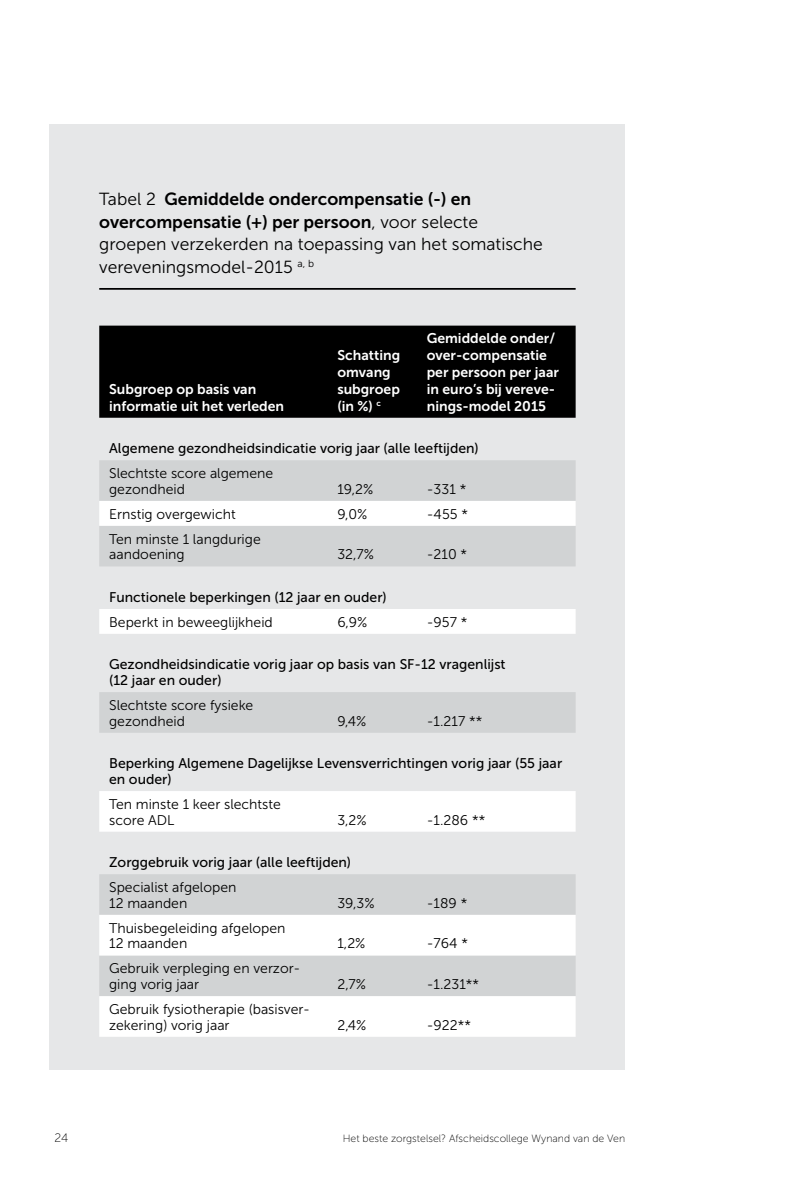
<style>
.page{position:relative;width:794px;height:1191px;background:#fff}
.page>*{position:absolute;margin:0;border:0;box-sizing:border-box;transform-origin:0 0}
.t1{font:17.5px/22.8px "Museo Sans 700";color:#000}
.t2{font:17.5px/22.8px "Museo Sans 300";color:#000}
.t3{font:14px/15.8px "Museo Sans 300";color:#000}
.t4{font:14px/15.8px "Museo Sans 500";color:#000}
.t5{font:14px/16.8px "Museo Sans 700";color:#fff}
.t6{font:12.25px "Museo Sans 100";color:#000}
.t7{font:10.5px "Museo Sans 100";color:#000}
.s1{font-family:"Museo Sans 300"}
</style>
<div class="page">
<div style="left:50px;top:124px;width:575px;height:945px;background:#e6e7e8"></div>
<hr style="left:99px;top:288px;width:476px;height:2px;background:#000">
<div style="left:99px;top:326px;width:476px;height:92px;background:#000"></div>
<div style="left:99px;top:460px;width:476px;height:41px;background:#d1d3d4"></div>
<svg style="left:99px;top:501px;width:476px;height:133px"></svg>
<svg style="left:99px;top:692px;width:476px;height:223px"></svg>
<svg style="left:99px;top:915px;width:476px;height:121px;background:#eff0f0"></svg>
<p class="t1" style="left:99px;top:187px;width:380px"><span class="s1">Tabel 2</span> Gemiddelde ondercompensatie (-) en overcompensatie (+) per persoon<span class="s1">, voor selecte</span></p>
<p class="t2" style="left:99px;top:233px;width:445px">groepen verzekerden na toepassing van het somatische vereveningsmodel-2015 <sup>a,</sup> <sup>b</sup></p>
<p class="t5" style="left:427px;top:330px;width:134px">Gemiddelde onder/ over-compensatie per persoon per jaar in euro’s bij vereve&shy;nings-model 2015</p>
<p class="t4" style="left:109px;top:440px;width:371px">Algemene gezondheidsindicatie vorig jaar (alle leeftijden)</p>
<p class="t3" style="left:109px;top:465px;width:166px">Slechtste score algemene gezondheid</p>
<p class="t5" style="left:337px;top:347px;width:64px">Schatting omvang subgroep (in %) <sup>c</sup></p>
<p class="t5" style="left:109px;top:380px;width:176px">Subgroep op basis van informatie uit het verleden</p>
<p class="t3" style="left:337px;top:481px;width:37px">19,2%</p>
<p class="t3" style="left:427px;top:481px;width:41px">-331 *</p>
<p class="t3" style="left:109px;top:506px;width:128px">Ernstig overgewicht</p>
<p class="t3" style="left:337px;top:506px;width:31px">9,0%</p>
<p class="t3" style="left:427px;top:506px;width:43px">-455 *</p>
<p class="t3" style="left:109px;top:531px;width:153px">Ten minste 1 langdurige aandoening</p>
<p class="t3" style="left:337px;top:546px;width:38px">32,7%</p>
<p class="t3" style="left:427px;top:546px;width:42px">-210 *</p>
<p class="t4" style="left:109px;top:589px;width:279px">Functionele beperkingen (12 jaar en ouder)</p>
<p class="t3" style="left:109px;top:614px;width:165px">Beperkt in beweeglijkheid</p>
<p class="t3" style="left:337px;top:614px;width:31px">6,9%</p>
<p class="t3" style="left:427px;top:614px;width:42px">-957 *</p>
<p class="t4" style="left:109px;top:656px;width:398px">Gezondheidsindicatie vorig jaar op basis van SF-12 vragenlijst (12 jaar en ouder)</p>
<p class="t3" style="left:109px;top:697px;width:146px">Slechtste score fysieke gezondheid</p>
<p class="t3" style="left:337px;top:713px;width:30px">9,4%</p>
<p class="t3" style="left:427px;top:713px;width:57px">-1.217 **</p>
<p class="t4" style="left:109px;top:755px;width:454px">Beperking Algemene Dagelijkse Levensverrichtingen vorig jaar (55 jaar en ouder)</p>
<p class="t3" style="left:109px;top:796px;width:173px">Ten minste 1 keer slechtste score ADL</p>
<p class="t3" style="left:337px;top:812px;width:31px">3,2%</p>
<p class="t3" style="left:427px;top:812px;width:60px">-1.286 **</p>
<p class="t4" style="left:109px;top:854px;width:243px">Zorggebruik vorig jaar (alle leeftijden)</p>
<p class="t3" style="left:109px;top:879px;width:129px">Specialist afgelopen<br>12 maanden</p>
<p class="t3" style="left:337px;top:895px;width:39px">39,3%</p>
<p class="t3" style="left:427px;top:895px;width:42px">-189 *</p>
<p class="t3" style="left:109px;top:920px;width:178px">Thuisbegeleiding afgelopen<br>12 maanden</p>
<p class="t3" style="left:109px;top:960px;width:193px">Gebruik verpleging en verzor&shy;ging vorig jaar</p>
<p class="t3" style="left:109px;top:1001px;width:202px">Gebruik fysiotherapie (basisver&shy;zekering) vorig jaar</p>
<p class="t3" style="left:337px;top:935px;width:30px">1,2%</p>
<p class="t3" style="left:427px;top:935px;width:43px">-764 *</p>
<p class="t3" style="left:337px;top:976px;width:30px">2,7%</p>
<p class="t3" style="left:427px;top:976px;width:54px">-1.231**</p>
<p class="t3" style="left:337px;top:1017px;width:31px">2,4%</p>
<p class="t3" style="left:427px;top:1017px;width:46px">-922**</p>
<p class="t6" style="left:55px;top:1131px;width:15px">24</p>
<p class="t7" style="left:343px;top:1132px;width:284px">Het beste zorgstelsel? Afscheidscollege Wynand van de Ven</p>
</div>
